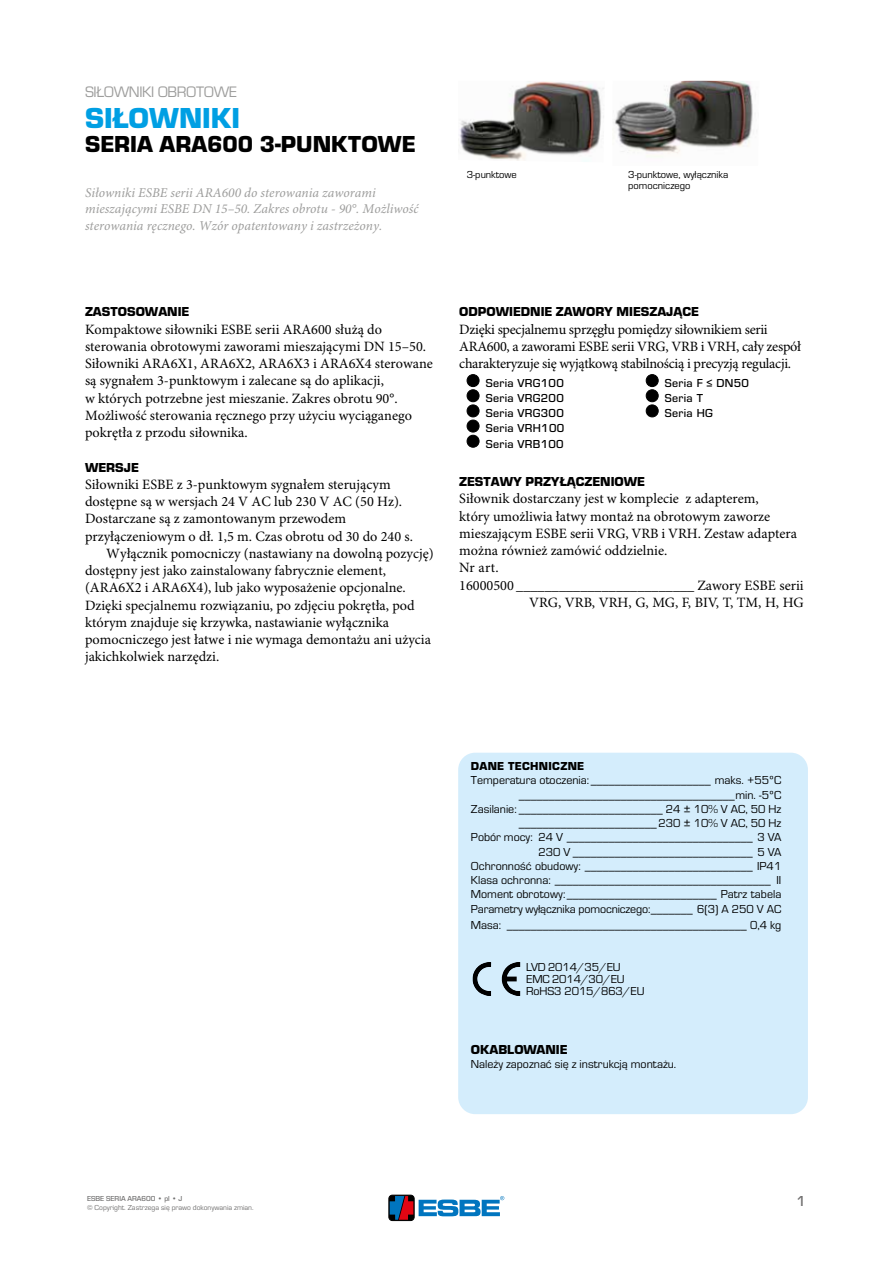
<style>
.page{position:relative;width:893px;height:1263px;background:#fff}
.page>*{position:absolute;margin:0;border:0;box-sizing:border-box;transform-origin:0 0}
.t1{font:700 30px "ESBE Eurostile";color:#009fe3}
.t2{font:700 24px "ESBE Eurostile";color:#000}
.t3{font:15.75px "ESBE Eurostile";letter-spacing:-.025em;color:#9d9d9c}
.t4{font:500 15px "ESBE Eurostile";color:#706f6f}
.t5{font:14.25px/17.2px "Minion Pro";color:#000}
.t6{font:14.25px/17.2px "Minion Pro";letter-spacing:-.02em;color:#000}
.t7{font:italic 13.5px/16.5px "Minion Pro";color:#9d9d9c}
.t8{font:700 13.5px "ESBE Eurostile";color:#000}
.t9{font:12px/14.2px "ESBE Eurostile";color:#000;text-align:right}
.t10{font:500 12px/15.1px "ESBE Eurostile";letter-spacing:.025em;color:#000;text-align:justify}
.t11{font:700 12px "ESBE Eurostile";letter-spacing:.025em;color:#000}
.t12{font:10.5px/10.5px "ESBE Eurostile";color:#000}
.t13{font:7.5px "ESBE Eurostile";color:#706f6f}
.t14{font:500 7.5px "ESBE Eurostile";color:#706f6f}
</style>
<div class="page">
<div style="left:458px;top:753px;width:350px;height:361px;background:#d4edfc;border-radius:17px"></div>
<img style="left:458px;top:81px;width:146px;height:81px">
<img style="left:613px;top:81px;width:140px;height:76px">
<svg style="left:472px;top:962px;width:19px;height:34px"></svg>
<svg style="left:502px;top:962px;width:18px;height:34px"></svg>
<div style="left:467px;top:375px;width:12px;height:12px;background:#000;border-radius:50%"></div>
<div style="left:467px;top:374px;width:12px;height:13px;border:1px solid #000;border-radius:50%"></div>
<div style="left:467px;top:390px;width:12px;height:12px;background:#000;border-radius:50%"></div>
<div style="left:467px;top:389px;width:12px;height:13px;border:1px solid #000;border-radius:50%"></div>
<div style="left:467px;top:405px;width:12px;height:12px;background:#000;border-radius:50%"></div>
<div style="left:467px;top:404px;width:12px;height:13px;border:1px solid #000;border-radius:50%"></div>
<div style="left:467px;top:420px;width:12px;height:12px;background:#000;border-radius:50%"></div>
<div style="left:467px;top:420px;width:12px;height:12px;border:1px solid #000;border-radius:50%"></div>
<div style="left:467px;top:435px;width:12px;height:12px;background:#000;border-radius:50%"></div>
<div style="left:467px;top:435px;width:12px;height:13px;border:1px solid #000;border-radius:50%"></div>
<div style="left:646px;top:375px;width:12px;height:12px;background:#000;border-radius:50%"></div>
<div style="left:646px;top:374px;width:13px;height:13px;border:1px solid #000;border-radius:50%"></div>
<div style="left:646px;top:390px;width:12px;height:12px;background:#000;border-radius:50%"></div>
<div style="left:646px;top:389px;width:13px;height:13px;border:1px solid #000;border-radius:50%"></div>
<div style="left:646px;top:405px;width:12px;height:12px;background:#000;border-radius:50%"></div>
<div style="left:646px;top:404px;width:13px;height:13px;border:1px solid #000;border-radius:50%"></div>
<div style="left:389px;top:1195px;width:25px;height:25px;border:1px solid #000;border-radius:4px"></div>
<svg style="left:390px;top:1196px;width:23px;height:24px"></svg>
<svg style="left:419px;top:1196px;width:85px;height:20px"></svg>
<p class="t3" style="left:85px;top:83px;width:154px">SIŁOWNIKI OBROTOWE</p>
<h1 class="t1" style="left:85px;top:102px;width:157px">SIŁOWNIKI</h1>
<h2 class="t2" style="left:85px;top:131px;width:332px">SERIA ARA600 3-PUNKTOWE</h2>
<p class="t7" style="left:85px;top:185px;width:335px">Siłowniki ESBE serii ARA600 do sterowania zaworami mieszającymi ESBE DN 15–50. Zakres obrotu - 90°. Możliwość sterowania ręcznego. Wzór opatentowany i zastrzeżony.</p>
<p class="t12" style="left:467px;top:170px;width:52px">3-punktowe</p>
<p class="t12" style="left:628px;top:170px;width:102px">3-punktowe, wyłącznika pomocniczego</p>
<p class="t8" style="left:85px;top:304px;width:106px">ZASTOSOWANIE</p>
<p class="t5" style="left:85px;top:321px;width:349px">Kompaktowe siłowniki ESBE serii ARA600 służą do sterowania obrotowymi zaworami mieszającymi DN 15–50.<br>Siłowniki ARA6X1, ARA6X2, ARA6X3 i ARA6X4 sterowane są sygnałem 3-punktowym i zalecane są do aplikacji,<br>w których potrzebne jest mieszanie. Zakres obrotu 90°.<br>Możliwość sterowania ręcznego przy użyciu wyciąganego pokrętła z przodu siłownika.</p>
<p class="t8" style="left:85px;top:460px;width:55px">WERSJE</p>
<p class="t5" style="left:85px;top:476px;width:307px">Siłowniki ESBE z 3-punktowym sygnałem sterującym</p>
<p class="t5" style="left:85px;top:493px;width:319px">dostępne są w wersjach 24 V AC lub 230 V AC (50 Hz).</p>
<p class="t5" style="left:85px;top:511px;width:263px">Dostarczane są z zamontowanym przewodem</p>
<p class="t5" style="left:85px;top:528px;width:329px">przyłączeniowym o dł. 1,5 m. Czas obrotu od 30 do 240 s.</p>
<p class="t5" style="left:106px;top:545px;width:329px">Wyłącznik pomocniczy (nastawiany na dowolną pozycję)</p>
<p class="t5" style="left:85px;top:562px;width:302px">dostępny jest jako zainstalowany fabrycznie element,</p>
<p class="t5" style="left:85px;top:580px;width:322px">(ARA6X2 i ARA6X4), lub jako wyposażenie opcjonalne.</p>
<p class="t5" style="left:85px;top:597px;width:331px">Dzięki specjalnemu rozwiązaniu, po zdjęciu pokrętła, pod</p>
<p class="t5" style="left:85px;top:614px;width:305px">którym znajduje się krzywka, nastawianie wyłącznika</p>
<p class="t5" style="left:85px;top:631px;width:347px">pomocniczego jest łatwe i nie wymaga demontażu ani użycia</p>
<p class="t5" style="left:85px;top:649px;width:136px">jakichkolwiek narzędzi.</p>
<p class="t8" style="left:459px;top:304px;width:241px">ODPOWIEDNIE ZAWORY MIESZAJĄCE</p>
<p class="t6" style="left:459px;top:321px;width:343px">Dzięki specjalnemu sprzęgłu pomiędzy siłownikiem serii<br>ARA600, a zaworami ESBE serii VRG, VRB i VRH, cały zespół charakteryzuje się wyjątkową stabilnością i precyzją regulacji.</p>
<p class="t10" style="left:486px;top:376px;width:80px">Seria VRG100<br>Seria VRG200<br>Seria VRG300<br>Seria VRH100<br>Seria VRB100</p>
<p class="t10" style="left:665px;top:376px;width:85px;text-align:left">Seria F ≤ DN50<br>Seria T<br>Seria HG</p>
<p class="t8" style="left:459px;top:474px;width:187px">ZESTAWY PRZYŁĄCZENIOWE</p>
<p class="t5" style="left:459px;top:491px;width:301px">Siłownik dostarczany jest w komplecie z adapterem,</p>
<p class="t5" style="left:459px;top:508px;width:313px">który umożliwia łatwy montaż na obrotowym zaworze</p>
<p class="t5" style="left:459px;top:525px;width:339px">mieszającym ESBE serii VRG, VRB i VRH. Zestaw adaptera</p>
<p class="t5" style="left:459px;top:542px;width:210px">można również zamówić oddzielnie.</p>
<p class="t5" style="left:459px;top:560px;width:41px">Nr art.</p>
<p class="t5" style="left:459px;top:577px;width:346px">16000500 _________________________ Zawory ESBE serii</p>
<p class="t5" style="left:529px;top:594px;width:276px">VRG, VRB, VRH, G, MG, F, BIV, T, TM, H, HG</p>
<p class="t11" style="left:471px;top:759px;width:115px">DANE TECHNICZNE</p>
<p class="t9" style="left:471px;top:773px;width:312px">Temperatura otoczenia: ____________________ maks. +55ºC ____________________________________min. -5ºC Zasilanie: ________________________ 24 ± 10% V AC, 50 Hz _______________________230 ± 10% V AC, 50 Hz<br>Pobór mocy: 24 V _______________________________ 3 VA 230 V ______________________________ 5 VA<br>Ochronność obudowy: ____________________________ IP41<br>Klasa ochronna: ____________________________________ II Moment obrotowy:_________________________ Patrz tabela Parametry wyłącznika pomocniczego:_______ 6(3) A 250 V AC</p>
<p class="t9" style="left:471px;top:918px;width:312px">Masa: ________________________________________ 0,4 kg</p>
<p class="t9" style="left:526px;top:961px;width:120px;line-height:12px;text-align:left">LVD 2014/35/EU<br>EMC 2014/30/EU<br>RoHS3 2015/863/EU</p>
<p class="t8" style="left:471px;top:1042px;width:98px">OKABLOWANIE</p>
<p class="t9" style="left:471px;top:1057px;width:207px">Należy zapoznać się z instrukcją montażu.</p>
<p class="t14" style="left:87px;top:1194px;width:97px">ESBE SERIA ARA600 • pl • J</p>
<p class="t13" style="left:87px;top:1203px;width:168px">© Copyright. Zastrzega się prawo dokonywania zmian.</p>
<p class="t4" style="left:796px;top:1193px;width:11px">1</p>
</div>
